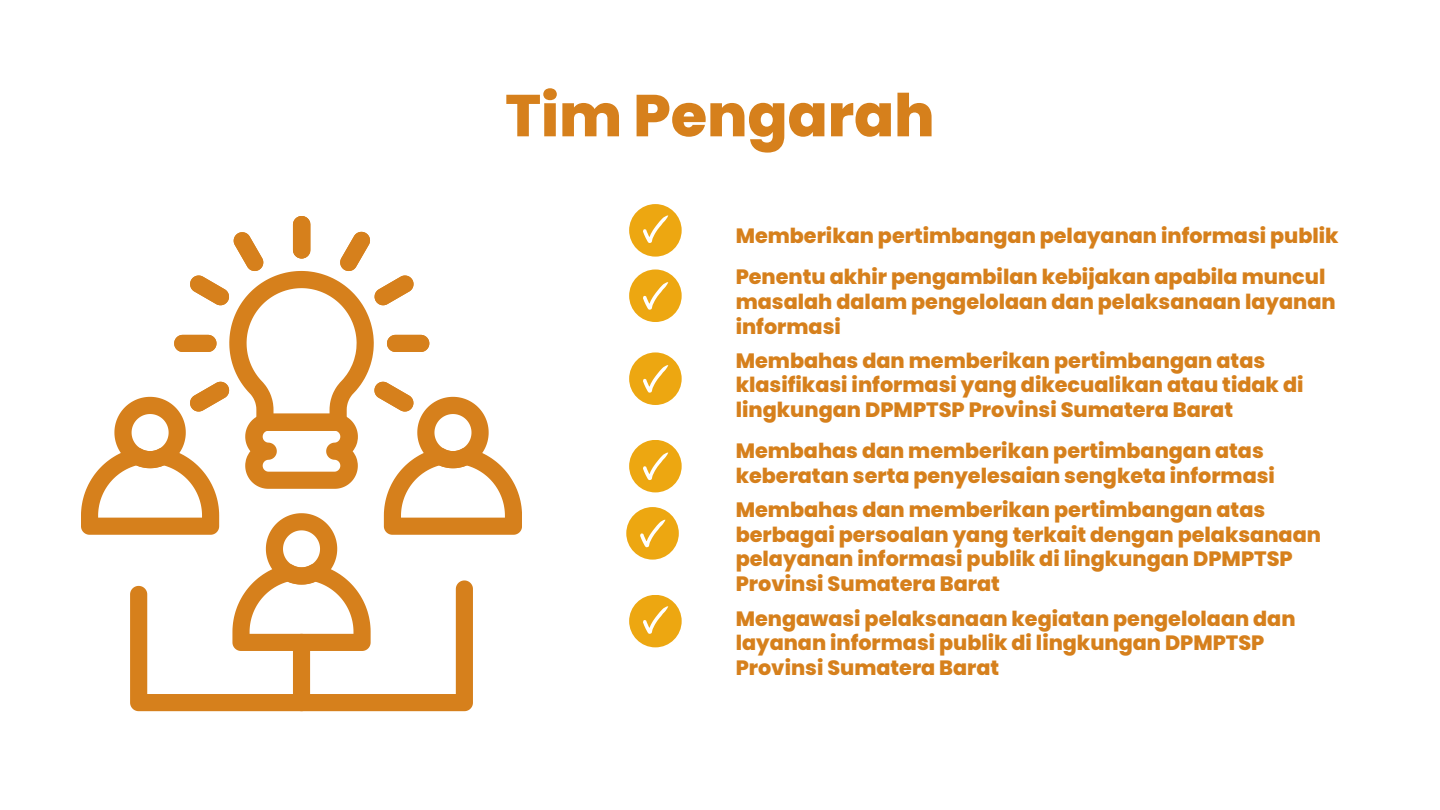
<style>
.page{position:relative;width:1440px;height:810px;background:#fff}
.page>*{position:absolute;margin:0;border:0;box-sizing:border-box;transform-origin:0 0}
.t1{font:800 59px "Poppins";color:#d6801c}
.t2{font:800 20.8px/24.8px "Poppins";color:#d6801c}
.t3{font:800 20.7px/24.8px "Poppins";color:#d6801c}
</style>
<div class="page">
<div style="left:629px;top:204px;width:53px;height:53px;background:#eda711;border-radius:50%"></div>
<svg style="left:643px;top:215px;width:25px;height:28px"></svg>
<svg style="left:81px;top:216px;width:441px;height:495px"></svg>
<div style="left:629px;top:269px;width:53px;height:53px;background:#eda711;border-radius:50%"></div>
<svg style="left:643px;top:282px;width:25px;height:28px"></svg>
<div style="left:629px;top:352px;width:53px;height:53px;background:#eda711;border-radius:50%"></div>
<svg style="left:643px;top:365px;width:25px;height:28px"></svg>
<div style="left:626px;top:507px;width:53px;height:53px;background:#eda711;border-radius:50%"></div>
<svg style="left:640px;top:520px;width:25px;height:27px"></svg>
<div style="left:629px;top:440px;width:53px;height:52px;background:#eda711;border-radius:50%"></div>
<svg style="left:643px;top:453px;width:25px;height:27px"></svg>
<div style="left:629px;top:595px;width:53px;height:52px;background:#eda711;border-radius:50%"></div>
<svg style="left:643px;top:606px;width:25px;height:28px"></svg>
<h1 class="t1" style="left:505px;top:74px;width:431px">Tim Pengarah</h1>
<p class="t3" style="left:736px;top:215px;width:604px;line-height:41.2px">Memberikan pertimbangan pelayanan informasi publik<br>Penentu akhir pengambilan kebijakan apabila muncul</p>
<p class="t3" style="left:736px;top:289px;width:602px">masalah dalam pengelolaan dan pelaksanaan layanan informasi</p>
<p class="t2" style="left:736px;top:348px;width:569px">Membahas dan memberikan pertimbangan atas klasifikasi informasi yang dikecualikan atau tidak di lingkungan DPMPTSP Provinsi Sumatera Barat</p>
<p class="t3" style="left:736px;top:439px;width:541px">Membahas dan memberikan pertimbangan atas keberatan serta penyelesaian sengketa informasi</p>
<p class="t2" style="left:736px;top:497px;width:587px">Membahas dan memberikan pertimbangan atas berbagai persoalan yang terkait dengan pelaksanaan pelayanan informasi publik di lingkungan DPMPTSP Provinsi Sumatera Barat</p>
<p class="t3" style="left:736px;top:606px;width:561px">Mengawasi pelaksanaan kegiatan pengelolaan dan layanan informasi publik di lingkungan DPMPTSP<br>Provinsi Sumatera Barat</p>
</div>
